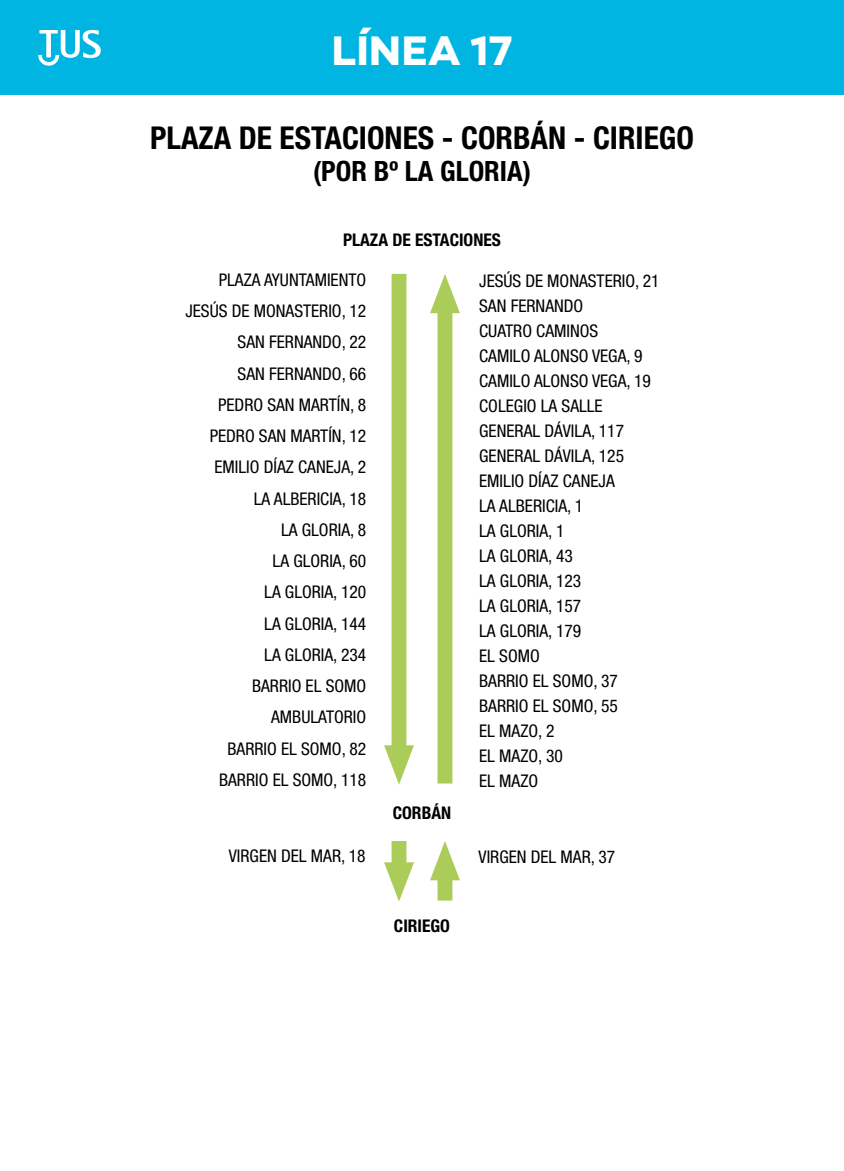
<style>
.page{position:relative;width:844px;height:1171px;background:#fff}
.page>*{position:absolute;margin:0;border:0;box-sizing:border-box;transform-origin:0 0}
.t1{font:700 42px "Canaro";color:#fff}
.t2{font:700 condensed 31.5px "Helvetica Neue";color:#000}
.t3{font:700 condensed 28px "Helvetica Neue";color:#000}
.t4{font:condensed 17.5px/24.8px "Helvetica Neue";color:#000;text-align:right}
.t5{font:700 condensed 17.5px "Helvetica Neue";color:#000}
</style>
<div class="page">
<div style="left:0;top:0;width:843px;height:94px;background:#00b5e2"></div>
<svg style="left:384px;top:841px;width:30px;height:60px"></svg>
<svg style="left:430px;top:841px;width:30px;height:59px"></svg>
<svg style="left:384px;top:274px;width:30px;height:510px"></svg>
<svg style="left:430px;top:274px;width:30px;height:509px"></svg>
<svg style="left:38px;top:30px;width:63px;height:36px"></svg>
<h1 class="t1" style="left:331px;top:24px;width:183px">LÍNEA 17</h1>
<h2 class="t2" style="left:150px;top:119px;width:545px">PLAZA DE ESTACIONES - CORBÁN - CIRIEGO</h2>
<h3 class="t3" style="left:313px;top:154px;width:219px">(POR Bº LA GLORIA)</h3>
<p class="t5" style="left:343px;top:229px;width:159px">PLAZA DE ESTACIONES</p>
<p class="t4" style="left:185px;top:264px;width:182px;line-height:31.2px">PLAZA AYUNTAMIENTO<br>JESÚS DE MONASTERIO, 12<br>SAN FERNANDO, 22<br>SAN FERNANDO, 66<br>PEDRO SAN MARTÍN, 8<br>PEDRO SAN MARTÍN, 12<br>EMILIO DÍAZ CANEJA, 2<br>LA ALBERICIA, 18<br>LA GLORIA, 8<br>LA GLORIA, 60<br>LA GLORIA, 120<br>LA GLORIA, 144<br>LA GLORIA, 234<br>BARRIO EL SOMO<br>AMBULATORIO<br>BARRIO EL SOMO, 82<br>BARRIO EL SOMO, 118</p>
<p class="t4" style="left:479px;top:269px;width:182px;text-align:left">JESÚS DE MONASTERIO, 21<br>SAN FERNANDO<br>CUATRO CAMINOS<br>CAMILO ALONSO VEGA, 9<br>CAMILO ALONSO VEGA, 19<br>COLEGIO LA SALLE<br>GENERAL DÁVILA, 117<br>GENERAL DÁVILA, 125<br>EMILIO DÍAZ CANEJA<br>LA ALBERICIA, 1<br>LA GLORIA, 1<br>LA GLORIA, 43<br>LA GLORIA, 123<br>LA GLORIA, 157<br>LA GLORIA, 179<br>EL SOMO<br>BARRIO EL SOMO, 37<br>BARRIO EL SOMO, 55<br>EL MAZO, 2<br>EL MAZO, 30<br>EL MAZO</p>
<p class="t4" style="left:229px;top:843px;width:138px">VIRGEN DEL MAR, 18</p>
<p class="t5" style="left:392px;top:802px;width:60px">CORBÁN</p>
<p class="t5" style="left:394px;top:915px;width:58px">CIRIEGO</p>
<p class="t4" style="left:478px;top:844px;width:138px">VIRGEN DEL MAR, 37</p>
</div>
